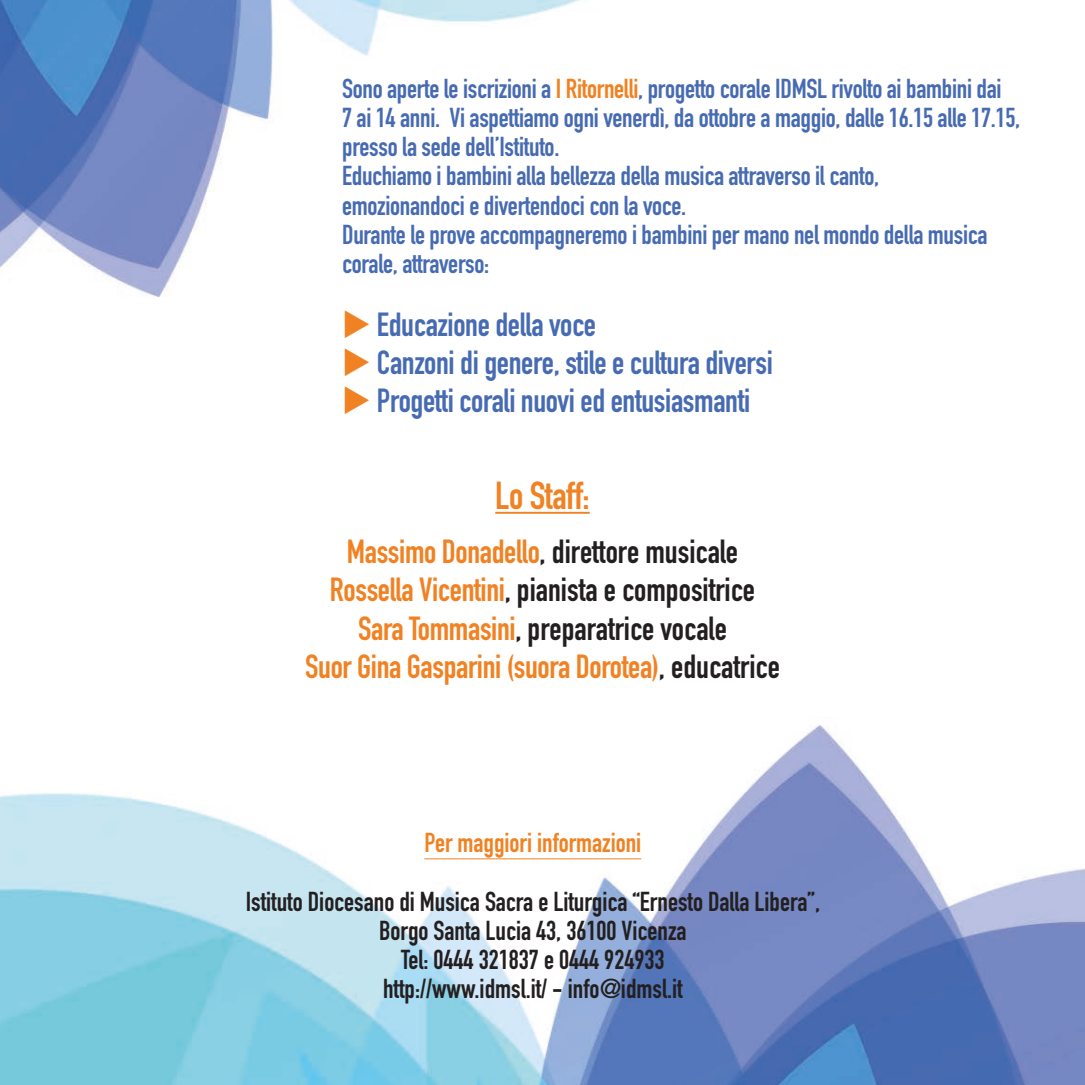
<style>
.page{position:relative;width:1085px;height:1085px;background:#fff}
.page>*{position:absolute;margin:0;border:0;box-sizing:border-box;transform-origin:0 0}
.Rientro_corpo_del_te{font:700 38.48px "DIN Condensed";letter-spacing:-.01em;color:#f08223}
.Rientro_corpo_del_te-2{font:700 32.85px "DIN Condensed";color:#231f20}
.Rientro_corpo_del_te-3{font:700 32.85px "DIN Condensed";letter-spacing:-.01em;color:#476bb2}
.Rientro_corpo_del_te-4{font:700 32.85px "DIN Condensed";letter-spacing:-.01em;color:#f08223}
.Rientro_corpo_del_te-5{font:700 27px/29.2px "DIN Condensed";letter-spacing:-.01em;color:#476bb2}
.t1{font:700 27px "DIN Condensed";color:#231f20}
.t2{font:700 27px "DIN Condensed";color:#f08223}
.s1{color:#f08223}
.s2{color:#231f20}
</style>
<div class="page">
<img style="left:0;top:0;width:1084px;height:1084px">
<hr style="left:424px;top:858px;width:217px;height:1px;background:#f08223">
<hr style="left:495px;top:511px;width:94px;height:2px;background:#f08223">
<p class="Rientro_corpo_del_te-5" style="left:342px;top:73px;width:679px">Sono aperte le iscrizioni a <span class="s1">I Ritornelli</span>, progetto corale IDMSL rivolto ai bambini dai<br>7 ai 14 anni. Vi aspettiamo ogni venerdì, da ottobre a maggio, dalle 16.15 alle 17.15, presso la sede dell’Istituto.</p>
<p class="Rientro_corpo_del_te-5" style="left:342px;top:161px;width:538px">Educhiamo i bambini alla bellezza della musica attraverso il canto,</p>
<p class="Rientro_corpo_del_te-5" style="left:342px;top:190px;width:345px">emozionandoci e divertendoci con la voce.</p>
<p class="Rientro_corpo_del_te-5" style="left:342px;top:219px;width:647px">Durante le prove accompagneremo i bambini per mano nel mondo della musica corale, attraverso:</p>
<p class="Rientro_corpo_del_te-3" style="left:342px;top:302px;width:255px"><span class="s1">◆</span> Educazione della voce</p>
<p class="Rientro_corpo_del_te-3" style="left:342px;top:340px;width:432px"><span class="s1">◆</span> Canzoni di genere, stile e cultura diversi</p>
<p class="Rientro_corpo_del_te-3" style="left:342px;top:378px;width:409px"><span class="s1">◆</span> Progetti corali nuovi ed entusiasmanti</p>
<p class="Rientro_corpo_del_te" style="left:495px;top:469px;width:96px">Lo Staff:</p>
<p class="Rientro_corpo_del_te-2" style="left:347px;top:529px;width:393px"><span class="s1">Massimo Donadello</span>, direttore musicale</p>
<p class="Rientro_corpo_del_te-2" style="left:330px;top:567px;width:427px"><span class="s1">Rossella Vicentini</span>, pianista e compositrice</p>
<p class="Rientro_corpo_del_te-2" style="left:358px;top:606px;width:370px"><span class="s1">Sara Tommasini</span>, preparatrice vocale</p>
<p class="Rientro_corpo_del_te-4" style="left:305px;top:644px;width:476px">Suor Gina Gasparini (suora Dorotea)<span class="s2">, educatrice</span></p>
<p class="t2" style="left:424px;top:824px;width:218px">Per maggiori informazioni</p>
<p class="t1" style="left:246px;top:882px;width:575px">Istituto Diocesano di Musica Sacra e Liturgica “Ernesto Dalla Libera”,</p>
<p class="t1" style="left:379px;top:912px;width:309px">Borgo Santa Lucia 43, 36100 Vicenza</p>
<p class="t1" style="left:401px;top:941px;width:265px">Tel: 0444 321837 e 0444 924933</p>
<p class="t1" style="left:383px;top:970px;width:301px">http://www.idmsl.it/ - info@idmsl.it</p>
</div>
